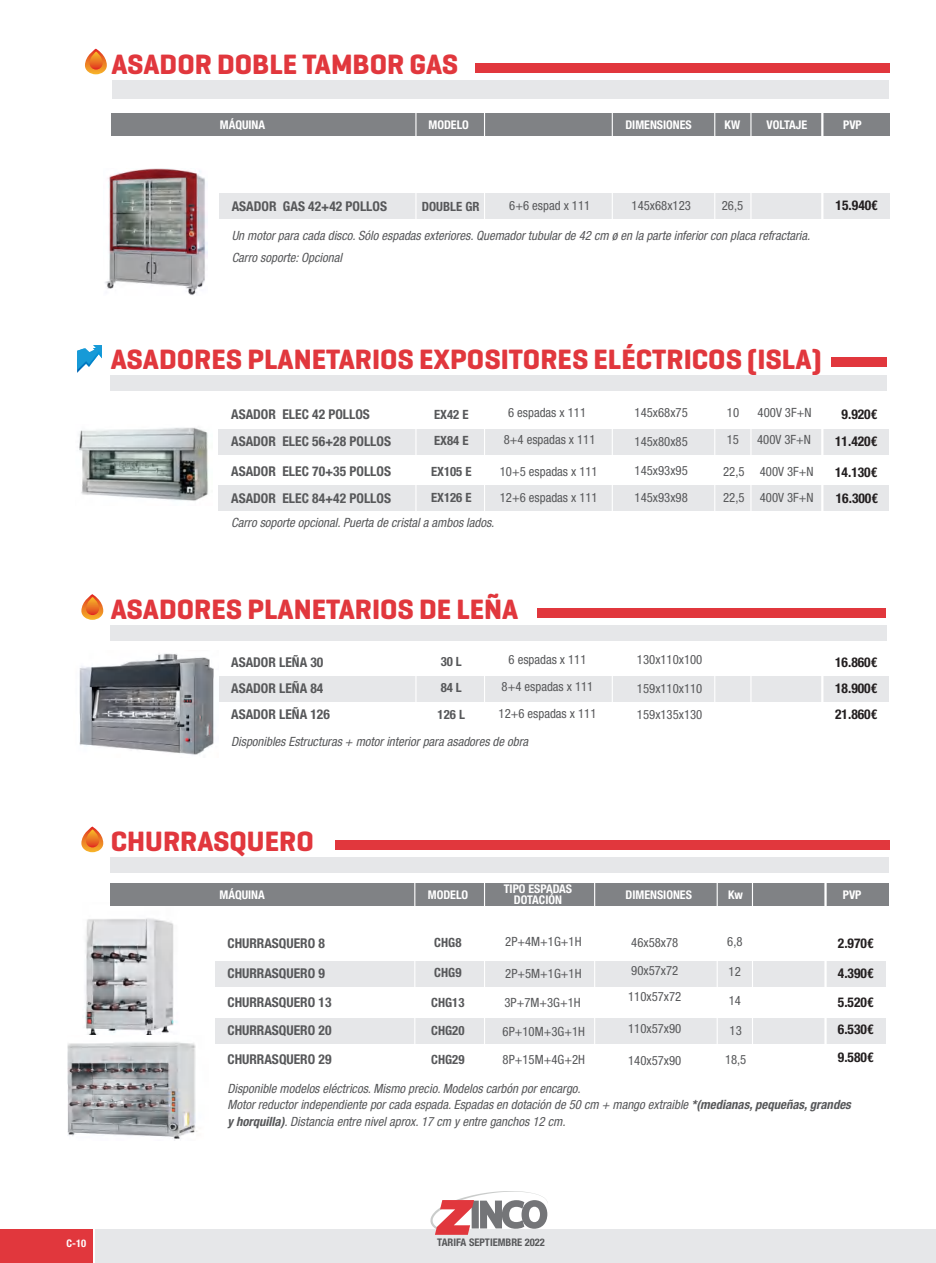
<style>
.page{position:relative;width:936px;height:1263px;background:#fff}
.page>*{position:absolute;margin:0;border:0;box-sizing:border-box;transform-origin:0 0}
.t1{font:700 28.5px "Geogrotesque";color:#e1373d}
.t2{font:700 condensed 13.5px/26.5px "Helvetica Neue LT Std";color:#57585a}
.t3{font:700 condensed 13.5px/26.5px "Helvetica Neue LT Std";color:#231f20}
.t4{font:italic condensed 12.75px/16.5px "Helvetica Neue LT Std";color:#57585a}
.t5{font:condensed 12.75px/26.5px "Helvetica Neue LT Std";color:#57585a}
.t6{font:700 condensed 12.75px/28px "Helvetica Neue LT Std";color:#57585a}
.t7{font:700 condensed 12px/10.5px "Helvetica Neue LT Std";color:#fff;text-align:center}
.t8{font:700 condensed 10.5px "Helvetica Neue LT Std";color:#57585a}
.t9{font:700 condensed 10.5px "Helvetica Neue LT Std";color:#fff}
.s1{font-weight:700}
</style>
<div class="page">
<div style="left:219px;top:193px;width:670px;height:26px;background:#e6e7e9"></div>
<div style="left:111px;top:113px;width:778px;height:23px;background:#808285"></div>
<div style="left:95px;top:1230px;width:840px;height:33px;background:#e6e7e9"></div>
<div style="left:0;top:1230px;width:92px;height:33px;background:#e1373d"></div>
<svg style="left:430px;top:1191px;width:118px;height:44px"></svg>
<img style="left:85px;top:903px;width:94px;height:132px">
<img style="left:67px;top:1042px;width:130px;height:99px">
<div style="left:219px;top:429px;width:669px;height:26px;background:#e6e7e9"></div>
<div style="left:219px;top:485px;width:669px;height:26px;background:#e6e7e9"></div>
<div style="left:219px;top:676px;width:669px;height:26px;background:#e6e7e9"></div>
<div style="left:215px;top:1018px;width:670px;height:25px;background:#e6e7e9"></div>
<div style="left:111px;top:883px;width:778px;height:22px;background:#808285"></div>
<div style="left:215px;top:961px;width:670px;height:26px;background:#e6e7e9"></div>
<hr style="left:714px;top:104px;width:1px;height:641px;background:#fff">
<hr style="left:750px;top:104px;width:1px;height:749px;background:#fff">
<hr style="left:716px;top:876px;width:1px;height:222px;background:#fff">
<hr style="left:751px;top:873px;width:2px;height:222px;background:#fff">
<hr style="left:611px;top:106px;width:2px;height:669px;background:#fff">
<hr style="left:594px;top:827px;width:1px;height:234px;background:#fff">
<hr style="left:821px;top:106px;width:2px;height:630px;background:#fff">
<hr style="left:824px;top:827px;width:2px;height:217px;background:#fff">
<hr style="left:484px;top:106px;width:1px;height:643px;background:#fff">
<hr style="left:484px;top:826px;width:1px;height:234px;background:#fff">
<hr style="left:415px;top:106px;width:1px;height:643px;background:#fff">
<hr style="left:414px;top:827px;width:1px;height:234px;background:#fff">
<div style="left:831px;top:357px;width:55px;height:9px;background:#e1373d"></div>
<div style="left:335px;top:840px;width:554px;height:10px;background:#e1373d"></div>
<div style="left:537px;top:608px;width:348px;height:10px;background:#e1373d"></div>
<svg style="left:77px;top:345px;width:25px;height:28px"></svg>
<svg style="left:81px;top:826px;width:22px;height:26px"></svg>
<svg style="left:86px;top:829px;width:13px;height:18px"></svg>
<svg style="left:81px;top:594px;width:22px;height:26px"></svg>
<svg style="left:86px;top:597px;width:13px;height:18px"></svg>
<img style="left:79px;top:653px;width:135px;height:102px">
<div style="left:111px;top:376px;width:776px;height:15px;background:#e6e7e9"></div>
<div style="left:111px;top:625px;width:776px;height:16px;background:#e6e7e9"></div>
<div style="left:111px;top:858px;width:778px;height:15px;background:#e6e7e9"></div>
<img style="left:79px;top:427px;width:129px;height:74px">
<svg style="left:85px;top:49px;width:22px;height:25px"></svg>
<svg style="left:90px;top:52px;width:13px;height:18px"></svg>
<div style="left:475px;top:63px;width:415px;height:10px;background:#e1373d"></div>
<div style="left:112px;top:80px;width:776px;height:19px;background:#e6e7e9"></div>
<img style="left:105px;top:168px;width:102px;height:127px">
<h1 class="t1" style="left:111px;top:47px;width:348px">ASADOR DOBLE TAMBOR GAS</h1>
<p class="t7" style="left:220px;top:120px;width:47px">MÁQUINA</p>
<p class="t7" style="left:428px;top:120px;width:42px">MODELO</p>
<p class="t7" style="left:625px;top:120px;width:68px">DIMENSIONES</p>
<p class="t7" style="left:724px;top:120px;width:17px">KW</p>
<p class="t7" style="left:766px;top:120px;width:42px">VOLTAJE</p>
<p class="t7" style="left:843px;top:120px;width:20px">PVP</p>
<p class="t2" style="left:232px;top:193px;width:157px">ASADOR GAS 42+42 POLLOS</p>
<p class="t6" style="left:422px;top:192px;width:59px">DOUBLE GR</p>
<p class="t5" style="left:509px;top:192px;width:82px">6+6 espad x 111</p>
<p class="t3" style="left:835px;top:192px;width:44px">15.940€</p>
<p class="t5" style="left:631px;top:192px;width:61px">145x68x123</p>
<p class="t5" style="left:721px;top:192px;width:23px">26,5</p>
<p class="t4" style="left:232px;top:224px;width:580px;line-height:22.5px">Un motor para cada disco. Sólo espadas exteriores. Quemador tubular de 42 cm ø en la parte inferior con placa refractaria.<br>Carro soporte: Opcional</p>
<h1 class="t1" style="left:111px;top:342px;width:712px">ASADORES PLANETARIOS EXPOSITORES ELÉCTRICOS (ISLA)</h1>
<p class="t2" style="left:231px;top:401px;width:140px">ASADOR ELEC 42 POLLOS</p>
<p class="t2" style="left:231px;top:427px;width:161px">ASADOR ELEC 56+28 POLLOS</p>
<p class="t6" style="left:434px;top:400px;width:36px">EX42 E</p>
<p class="t6" style="left:434px;top:426px;width:36px">EX84 E</p>
<p class="t5" style="left:508px;top:399px;width:80px">6 espadas x 111</p>
<p class="t5" style="left:634px;top:399px;width:55px">145x68x75</p>
<p class="t5" style="left:634px;top:428px;width:55px">145x80x85</p>
<p class="t5" style="left:503px;top:427px;width:93px">8+4 espadas x 111</p>
<p class="t5" style="left:726px;top:399px;width:14px">10</p>
<p class="t5" style="left:757px;top:399px;width:55px">400V 3F+N</p>
<p class="t5" style="left:726px;top:427px;width:14px">15</p>
<p class="t5" style="left:757px;top:427px;width:55px">400V 3F+N</p>
<p class="t3" style="left:841px;top:401px;width:37px">9.920€</p>
<p class="t3" style="left:835px;top:427px;width:44px">11.420€</p>
<p class="t2" style="left:231px;top:458px;width:161px">ASADOR ELEC 70+35 POLLOS<br>ASADOR ELEC 84+42 POLLOS</p>
<p class="t6" style="left:431px;top:458px;width:42px;line-height:26.5px">EX105 E<br>EX126 E</p>
<p class="t5" style="left:500px;top:458px;width:99px">10+5 espadas x 111<br>12+6 espadas x 111</p>
<p class="t5" style="left:634px;top:457px;width:55px">145x93x95</p>
<p class="t5" style="left:634px;top:484px;width:55px">145x93x98</p>
<p class="t5" style="left:723px;top:458px;width:92px">22,5 400V 3F+N<br>22,5 400V 3F+N</p>
<p class="t3" style="left:835px;top:458px;width:44px">14.130€<br>16.300€</p>
<p class="t4" style="left:231px;top:514px;width:265px">Carro soporte opcional. Puerta de cristal a ambos lados.</p>
<h1 class="t1" style="left:111px;top:591px;width:409px">ASADORES PLANETARIOS DE LEÑA</h1>
<p class="t2" style="left:231px;top:648px;width:94px">ASADOR LEÑA 30</p>
<p class="t6" style="left:440px;top:647px;width:23px">30 L</p>
<p class="t5" style="left:508px;top:646px;width:80px">6 espadas x 111</p>
<p class="t5" style="left:637px;top:647px;width:67px">130x110x100</p>
<p class="t3" style="left:835px;top:648px;width:44px">16.860€</p>
<p class="t2" style="left:231px;top:674px;width:94px">ASADOR LEÑA 84</p>
<p class="t6" style="left:440px;top:673px;width:23px">84 L</p>
<p class="t5" style="left:501px;top:673px;width:93px">8+4 espadas x 111</p>
<p class="t5" style="left:637px;top:675px;width:67px">159x110x110</p>
<p class="t3" style="left:835px;top:674px;width:44px">18.900€</p>
<p class="t2" style="left:231px;top:701px;width:100px">ASADOR LEÑA 126</p>
<p class="t6" style="left:437px;top:700px;width:29px">126 L</p>
<p class="t5" style="left:498px;top:700px;width:99px">12+6 espadas x 111</p>
<p class="t5" style="left:637px;top:701px;width:67px">159x135x130</p>
<p class="t3" style="left:835px;top:701px;width:44px">21.860€</p>
<p class="t4" style="left:231px;top:733px;width:298px">Disponibles Estructuras + motor interior para asadores de obra</p>
<h1 class="t1" style="left:111px;top:824px;width:204px">CHURRASQUERO</h1>
<p class="t7" style="left:504px;top:884px;width:70px">TIPO ESPADAS<br>DOTACIÓN</p>
<p class="t7" style="left:219px;top:889px;width:47px">MÁQUINA</p>
<p class="t7" style="left:728px;top:889px;width:16px">Kw</p>
<p class="t7" style="left:842px;top:889px;width:20px">PVP</p>
<p class="t7" style="left:428px;top:889px;width:42px">MODELO</p>
<p class="t7" style="left:625px;top:889px;width:68px">DIMENSIONES</p>
<p class="t5" style="left:727px;top:928px;width:17px">6,8</p>
<p class="t5" style="left:505px;top:928px;width:78px">2P+4M+1G+1H</p>
<p class="t5" style="left:505px;top:960px;width:78px">2P+5M+1G+1H</p>
<p class="t5" style="left:504px;top:989px;width:78px">3P+7M+3G+1H</p>
<p class="t5" style="left:502px;top:1018px;width:84px">6P+10M+3G+1H</p>
<p class="t5" style="left:502px;top:1046px;width:84px">8P+15M+4G+2H</p>
<p class="t5" style="left:631px;top:929px;width:49px">46x58x78</p>
<p class="t2" style="left:227px;top:930px;width:99px">CHURRASQUERO 8</p>
<p class="t3" style="left:837px;top:930px;width:37px">2.970€</p>
<p class="t6" style="left:434px;top:929px;width:29px">CHG8</p>
<p class="t5" style="left:631px;top:957px;width:49px">90x57x72</p>
<p class="t5" style="left:728px;top:958px;width:14px">12</p>
<p class="t2" style="left:227px;top:959px;width:99px">CHURRASQUERO 9</p>
<p class="t3" style="left:837px;top:959px;width:37px">4.390€</p>
<p class="t6" style="left:434px;top:958px;width:29px">CHG9</p>
<p class="t5" style="left:628px;top:983px;width:55px">110x57x72</p>
<p class="t5" style="left:728px;top:987px;width:14px">14</p>
<p class="t5" style="left:729px;top:1017px;width:14px">13</p>
<p class="t2" style="left:227px;top:989px;width:106px">CHURRASQUERO 13</p>
<p class="t3" style="left:837px;top:989px;width:37px">5.520€</p>
<p class="t2" style="left:227px;top:1017px;width:106px">CHURRASQUERO 20</p>
<p class="t3" style="left:837px;top:1015px;width:37px">6.530€</p>
<p class="t6" style="left:431px;top:988px;width:35px">CHG13<br>CHG20</p>
<p class="t6" style="left:431px;top:1045px;width:35px">CHG29</p>
<p class="t5" style="left:628px;top:1015px;width:55px">110x57x90</p>
<p class="t2" style="left:227px;top:1046px;width:106px">CHURRASQUERO 29</p>
<p class="t5" style="left:725px;top:1046px;width:23px">18,5</p>
<p class="t3" style="left:837px;top:1044px;width:37px">9.580€</p>
<p class="t5" style="left:628px;top:1047px;width:55px">140x57x90</p>
<p class="t4" style="left:227px;top:1080px;width:625px">Disponible modelos eléctricos. Mismo precio. Modelos carbón por encargo.<br>Motor reductor independiente por cada espada. Espadas en dotación de 50 cm + mango extraible <span class="s1">*(medianas, pequeñas, grandes y horquilla)</span>. Distancia entre nivel aprox. 17 cm y entre ganchos 12 cm.</p>
<p class="t9" style="left:67px;top:1237px;width:21px">C-10</p>
<p class="t8" style="left:437px;top:1236px;width:109px">TARIFA SEPTIEMBRE 2022</p>
</div>
